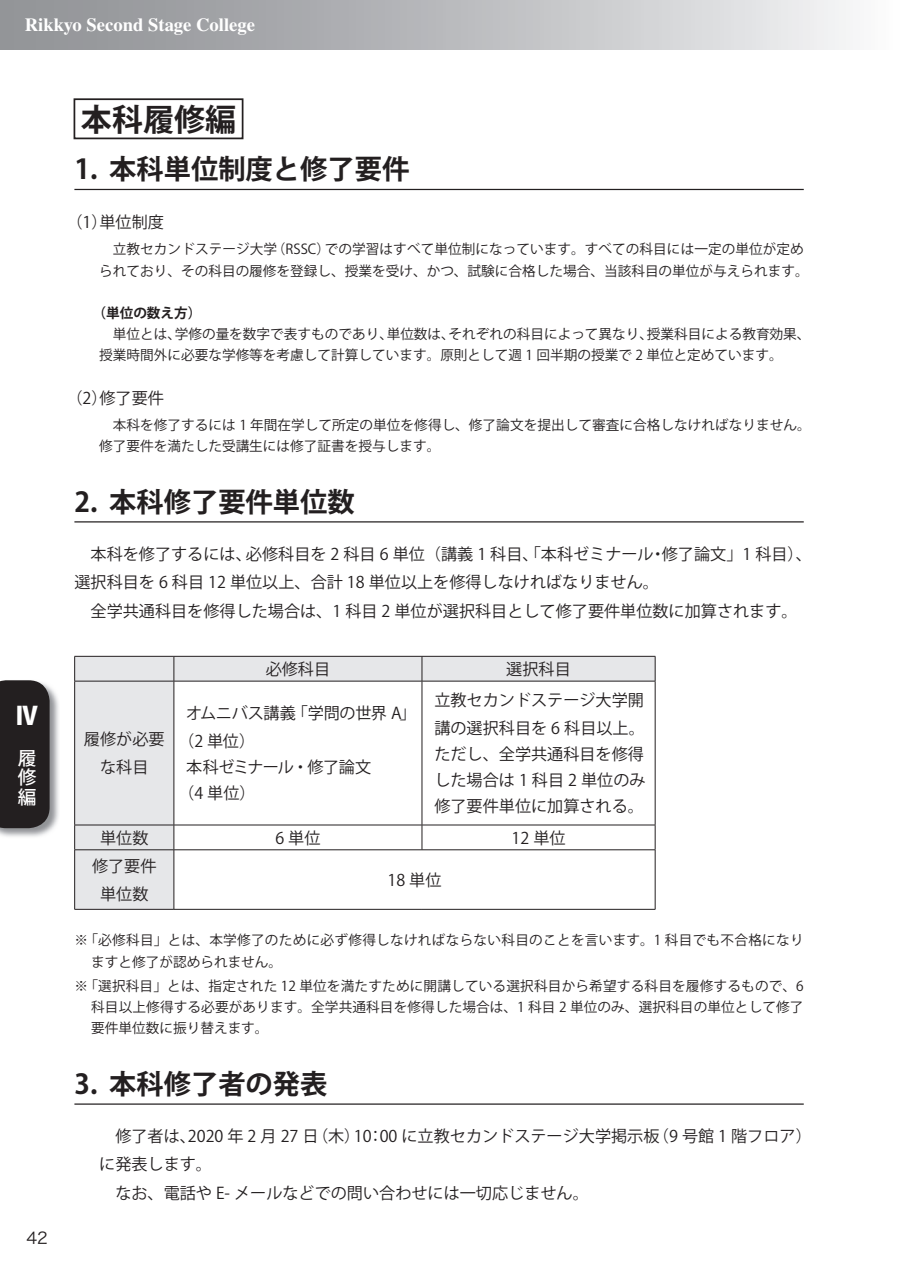
<style>
.page{position:relative;width:903px;height:1275px;background:#fff}
.page>*{position:absolute;margin:0;border:0;box-sizing:border-box;transform-origin:0 0}
.t1{font:700 30.97px "Koz Go Pro";color:#231f20}
.t2{font:700 27.3px "Koz Go Pro";color:#231f20}
.t3{font:800 24.85px "Koz Go Pro";color:#fff}
.t4{font:700 18.55px "Times";color:#fff}
.t5{font:500 18.55px/19.6px "Koz Go Pro";color:#fff;text-align:justify}
.t6{font:16.1px/28.2px "Koz Go Pro";color:#231f20}
.t7{font:16.1px/28.2px "Koz Go Pro";letter-spacing:-.02em;color:#231f20}
.t8{font:16.1px/26.1px "Koz Go Pro";letter-spacing:-.03em;color:#231f20}
.t9{font:16.1px "Hira Kaku Pro W3";color:#231f20}
.t10{font:13.65px/21px "Koz Go Pro";color:#231f20}
.t11{font:13.65px/21px "Koz Go Pro";letter-spacing:.02em;color:#231f20}
.t12{font:700 13.65px "Koz Go Pro";color:#231f20}
</style>
<div class="page">
<div style="left:0;top:0;width:903px;height:50px;background:linear-gradient(to right,#888a8e,#f4f4f6)"></div>
<img style="left:0;top:687px;width:59px;height:150px">
<div style="left:0;top:680px;width:50px;height:148px;background:#231f20"></div>
<hr style="left:74px;top:189px;width:730px;height:1px;background:#231f20">
<hr style="left:74px;top:1103px;width:730px;height:2px;background:#231f20">
<hr style="left:74px;top:521px;width:730px;height:1px;background:#231f20">
<svg style="left:75px;top:657px;width:580px;height:252px"></svg>
<hr style="left:74px;top:681px;width:1px;height:144px;background:#231f20">
<hr style="left:174px;top:681px;width:1px;height:144px;background:#231f20">
<hr style="left:422px;top:681px;width:1px;height:144px;background:#231f20">
<hr style="left:655px;top:681px;width:1px;height:144px;background:#231f20">
<hr style="left:74px;top:825px;width:100px;height:1px;background:#231f20">
<svg style="left:74px;top:825px;width:1px;height:24px"></svg>
<hr style="left:174px;top:825px;width:248px;height:1px;background:#231f20">
<svg style="left:174px;top:825px;width:1px;height:24px"></svg>
<hr style="left:422px;top:825px;width:233px;height:1px;background:#231f20">
<svg style="left:422px;top:825px;width:1px;height:24px"></svg>
<svg style="left:655px;top:825px;width:1px;height:24px"></svg>
<hr style="left:74px;top:849px;width:100px;height:1px;background:#231f20">
<hr style="left:74px;top:850px;width:1px;height:59px;background:#231f20">
<hr style="left:174px;top:849px;width:248px;height:1px;background:#231f20">
<hr style="left:174px;top:850px;width:1px;height:59px;background:#231f20">
<hr style="left:422px;top:849px;width:233px;height:1px;background:#231f20">
<hr style="left:655px;top:850px;width:1px;height:59px;background:#231f20">
<hr style="left:74px;top:909px;width:100px;height:1px;background:#231f20">
<hr style="left:174px;top:909px;width:248px;height:1px;background:#231f20">
<hr style="left:422px;top:909px;width:233px;height:1px;background:#231f20">
<hr style="left:74px;top:656px;width:100px;height:1px;background:#231f20">
<svg style="left:74px;top:657px;width:1px;height:24px"></svg>
<hr style="left:174px;top:656px;width:248px;height:1px;background:#231f20">
<svg style="left:174px;top:657px;width:1px;height:24px"></svg>
<hr style="left:422px;top:656px;width:233px;height:1px;background:#231f20">
<svg style="left:422px;top:657px;width:1px;height:24px"></svg>
<svg style="left:655px;top:657px;width:1px;height:24px"></svg>
<hr style="left:74px;top:681px;width:100px;height:1px;background:#231f20">
<hr style="left:174px;top:681px;width:248px;height:1px;background:#231f20">
<hr style="left:422px;top:681px;width:233px;height:1px;background:#231f20">
<div style="left:74px;top:98px;width:169px;height:41px;border:2px solid #231f20"></div>
<h3 class="t4" style="left:25px;top:14px;width:232px">Rikkyo Second Stage College</h3>
<h1 class="t1" style="left:81px;top:99px;width:157px">本科履修編</h1>
<h2 class="t2" style="left:74px;top:152px;width:336px">1. 本科単位制度と修了要件</h2>
<p class="t6" style="left:66px;top:209px;width:99px">（1）単位制度</p>
<p class="t10" style="left:99px;top:239px;width:711px">　立教セカンドステージ大学（RSSC）での学習はすべて単位制になっています。すべての科目には一定の単位が定められており、その科目の履修を登録し、授業を受け、かつ、試験に合格した場合、当該科目の単位が与えられます。</p>
<p class="t12" style="left:92px;top:304px;width:111px">（単位の数え方）</p>
<p class="t10" style="left:99px;top:324px;width:713px">　単位とは、学修の量を数字で表すものであり、単位数は、それぞれの科目によって異なり、授業科目による教育効果、授業時間外に必要な学修等を考慮して計算しています。原則として週 1 回半期の授業で 2 単位と定めています。</p>
<p class="t6" style="left:66px;top:385px;width:99px">（2）修了要件</p>
<p class="t10" style="left:99px;top:415px;width:713px">　本科を修了するには 1 年間在学して所定の単位を修得し、修了論文を提出して審査に合格しなければなりません。修了要件を満たした受講生には修了証書を授与します。</p>
<h2 class="t2" style="left:74px;top:484px;width:282px">2. 本科修了要件単位数</h2>
<p class="t6" style="left:74px;top:541px;width:739px">　本科を修了するには、必修科目を 2 科目 6 単位（講義 1 科目、「本科ゼミナール・修了論文」1 科目）、選択科目を 6 科目 12 単位以上、合計 18 単位以上を修得しなければなりません。<br>　全学共通科目を修得した場合は、1 科目 2 単位が選択科目として修了要件単位数に加算されます。</p>
<h3 class="t3" style="left:15px;top:699px;width:25px">Ⅳ</h3>
<h3 class="t5" style="left:18px;top:749px;width:20px">履修編</h3>
<p class="t9" style="left:27px;top:1223px;width:23px">42</p>
<p class="t6" style="left:84px;top:725px;width:82px;text-align:center">履修が必要な科目</p>
<p class="t6" style="left:266px;top:655px;width:66px">必修科目</p>
<p class="t6" style="left:506px;top:655px;width:66px">選択科目</p>
<p class="t7" style="left:178px;top:699px;width:239px;text-indent:8px">オムニバス講義「学問の世界 A」（2 単位）</p>
<p class="t8" style="left:178px;top:755px;width:195px;text-indent:8px">本科ゼミナール・修了論文（4 単位）</p>
<p class="t6" style="left:434px;top:686px;width:212px">立教セカンドステージ大学開講の選択科目を 6 科目以上。</p>
<p class="t6" style="left:434px;top:742px;width:213px;line-height:26.1px;text-align:justify">ただし、全学共通科目を修得した場合は 1 科目 2 単位のみ修了要件単位に加算される。</p>
<p class="t6" style="left:100px;top:824px;width:50px">単位数</p>
<p class="t6" style="left:275px;top:824px;width:47px">6 単位</p>
<p class="t6" style="left:511px;top:824px;width:56px">12 単位</p>
<p class="t6" style="left:92px;top:852px;width:66px;text-align:center">修了要件単位数</p>
<p class="t6" style="left:387px;top:866px;width:56px">18 単位</p>
<p class="t11" style="left:91px;top:930px;width:714px;text-indent:-17px">※ 「必修科目」とは、本学修了のために必ず修得しなければならない科目のことを言います。1 科目でも不合格になりますと修了が認められません。</p>
<p class="t10" style="left:91px;top:976px;width:714px;text-align:justify;text-indent:-17px">※ 「選択科目」とは、指定された 12 単位を満たすために開講している選択科目から希望する科目を履修するもので、6科目以上修得する必要があります。全学共通科目を修得した場合は、1 科目 2 単位のみ、選択科目の単位として修了要件単位数に振り替えます。</p>
<h2 class="t2" style="left:74px;top:1066px;width:255px">3. 本科修了者の発表</h2>
<p class="t6" style="left:99px;top:1123px;width:714px">　修了者は、2020 年 2 月 27 日（木）10：00 に立教セカンドステージ大学掲示板（9 号館 1 階フロア）に発表します。<br>　なお、電話や E- メールなどでの問い合わせには一切応じません。</p>
</div>
